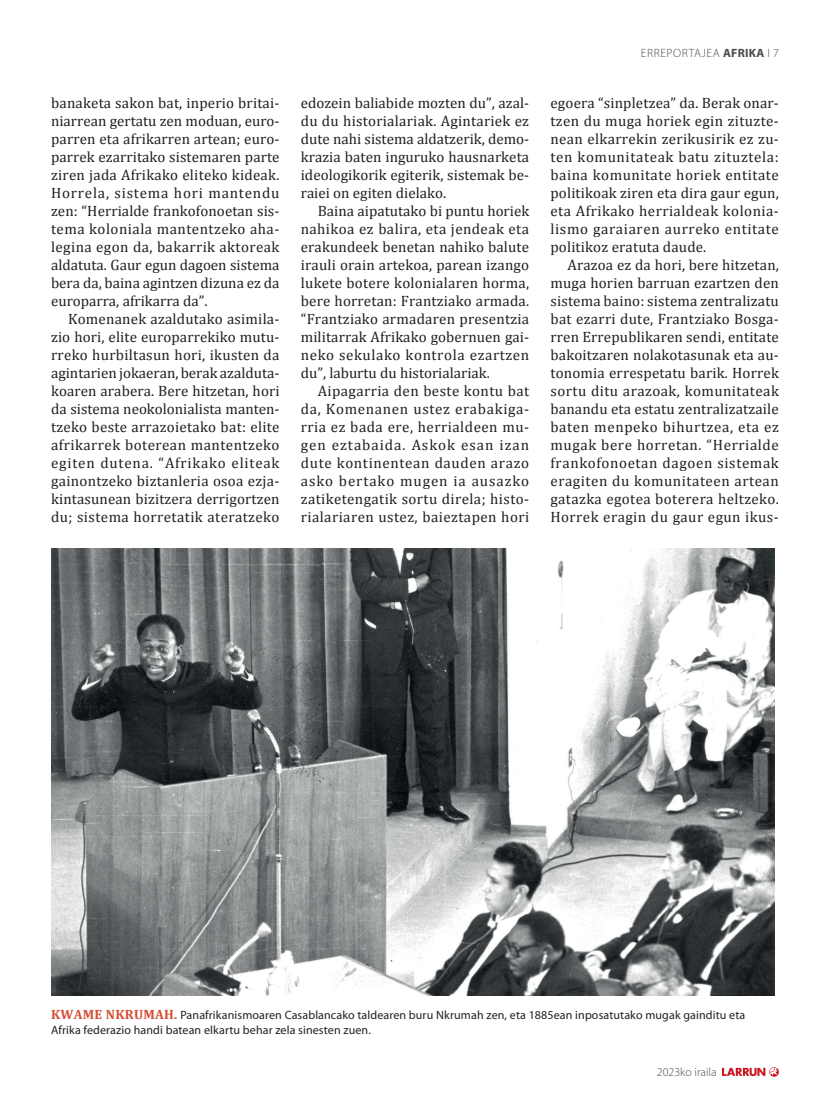
<style>
.page{position:relative;width:830px;height:1106px;background:#fff}
.page>*{position:absolute;margin:0;border:0;box-sizing:border-box;transform-origin:0 0}
.t1{font:15px/18px "Cambria";letter-spacing:.025em;color:#231f20;text-align:justify}
.t2{font:12px/15.8px "Myriad Pro";letter-spacing:.01em;color:#231f20}
.t3{font:300 12px "Myriad Pro";letter-spacing:.05em;color:#4b4c4d}
.t4{font:300 12px "Myriad Pro";letter-spacing:.01em;color:#4b4c4d}
.s1{font-weight:700}
.s2{font-family:"Cambria";font-weight:700;font-size:13.5px;color:#d54f37}
</style>
<div class="page">
<svg style="left:722px;top:1067px;width:56px;height:9px"></svg>
<img style="left:51px;top:549px;width:723px;height:446px">
<p class="t1" style="left:51px;top:94px;width:230px">banaketa sakon bat, inperio britai&shy;niarrean gertatu zen moduan, euro&shy;parren eta afrikarren artean; euro&shy;parrek ezarritako sistemaren parte ziren jada Afrikako eliteko kideak.<br>Horrela, sistema hori mantendu zen: “Herrialde frankofonoetan sis&shy;tema koloniala mantentzeko aha&shy;legina egon da, bakarrik aktoreak aldatuta. Gaur egun dagoen sistema bera da, baina agintzen dizuna ez da europarra, afrikarra da”.</p>
<p class="t1" style="left:51px;top:310px;width:230px;text-indent:17px">Komenanek azaldutako asimila&shy;zio hori, elite europarrekiko mutu&shy;rreko hurbiltasun hori, ikusten da agintarien jokaeran, berak azalduta&shy;koaren arabera. Bere hitzetan, hori da sistema neokolonialista manten&shy;tzeko beste arrazoietako bat: elite afrikarrek boterean mantentzeko egiten dutena. “Afrikako eliteak gainontzeko biztanleria osoa ezja&shy;kintasunean bizitzera derrigortzen du; sistema horretatik ateratzeko</p>
<p class="t1" style="left:300px;top:94px;width:230px">edozein baliabide mozten du”, azal&shy;du du historialariak. Agintariek ez dute nahi sistema aldatzerik, demo&shy;krazia baten inguruko hausnarketa ideologikorik egiterik, sistemak be&shy;raiei on egiten dielako.</p>
<p class="t1" style="left:300px;top:202px;width:230px;text-indent:17px">Baina aipatutako bi puntu horiek nahikoa ez balira, eta jendeak eta erakundeek benetan nahiko balute irauli orain artekoa, parean izango lukete botere kolonialaren horma, bere horretan: Frantziako armada. “Frantziako armadaren presentzia militarrak Afrikako gobernuen gai&shy;neko sekulako kontrola ezartzen du”, laburtu du historialariak.</p>
<p class="t1" style="left:300px;top:382px;width:230px;text-indent:17px">Aipagarria den beste kontu bat da, Komenanen ustez erabakiga&shy;rria ez bada ere, herrialdeen mu&shy;gen eztabaida. Askok esan izan dute kontinentean dauden arazo asko bertako mugen ia ausazko zatiketengatik sortu direla; histo&shy;rialariaren ustez, baieztapen hori</p>
<p class="t3" style="left:640px;top:45px;width:139px">ERREPORTAJEA <span class="s1">AFRIKA</span> І 7</p>
<p class="t1" style="left:550px;top:94px;width:230px">egoera “sinpletzea” da. Berak onar&shy;tzen du muga horiek egin zituzte&shy;nean elkarrekin zerikusirik ez zu&shy;ten komunitateak batu zituztela: baina komunitate horiek entitate politikoak ziren eta dira gaur egun, eta Afrikako herrialdeak kolonia&shy;lismo garaiaren aurreko entitate politikoz eratuta daude.</p>
<p class="t1" style="left:550px;top:256px;width:230px;text-indent:17px">Arazoa ez da hori, bere hitzetan, muga horien barruan ezartzen den sistema baino: sistema zentralizatu bat ezarri dute, Frantziako Bosga&shy;rren Errepublikaren sendi, entitate bakoitzaren nolakotasunak eta au&shy;tonomia errespetatu barik. Horrek sortu ditu arazoak, komunitateak banandu eta estatu zentralizatzaile baten menpeko bihurtzea, eta ez mugak bere horretan. “Herrialde frankofonoetan dagoen sistemak eragiten du komunitateen artean gatazka egotea boterera heltzeko.<br>Horrek eragin du gaur egun ikus-</p>
<p class="t2" style="left:51px;top:1006px;width:695px"><span class="s2">KWAME NKRUMAH.</span> Panafrikanismoaren Casablancako taldearen buru Nkrumah zen, eta 1885ean inposatutako mugak gainditu eta<br>Afrika federazio handi batean elkartu behar zela sinesten zuen.</p>
<p class="t4" style="left:656px;top:1065px;width:61px">2023ko iraila</p>
</div>
